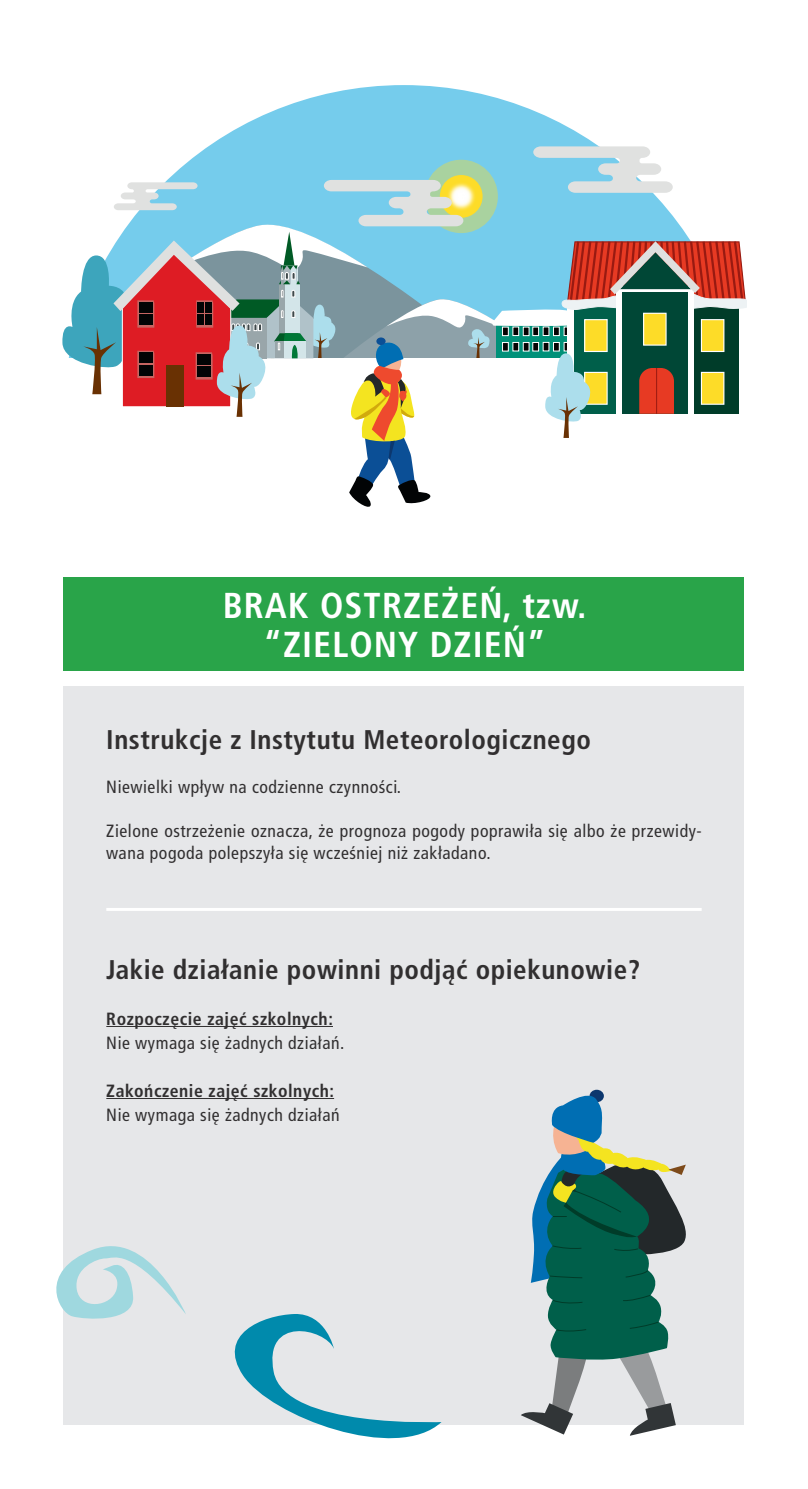
<style>
.page{position:relative;width:808px;height:1489px;background:#fff}
.page>*{position:absolute;margin:0;border:0;box-sizing:border-box;transform-origin:0 0}
.meginmál{font:700 condensed 36px/39px "Frutiger LT Pro";letter-spacing:.03em;color:#fff;text-align:center}
.Leidbeiningar{font:700 condensed 27px "Frutiger LT Pro";letter-spacing:.02em;color:#312f30}
.meginmál-2{font:condensed 17.7px/22.2px "Frutiger LT Pro";letter-spacing:.03em;color:#312f30}
.meginmál-3{font:700 condensed 17.7px "Frutiger LT Pro";letter-spacing:.03em;color:#312f30}
</style>
<div class="page">
<div style="left:64px;top:577px;width:680px;height:93px;background:#29a449"></div>
<div style="left:64px;top:686px;width:680px;height:738px;background:#e6e7e9"></div>
<hr style="left:106px;top:1025px;width:227px;height:1px;background:#312f30">
<hr style="left:106px;top:1097px;width:228px;height:1px;background:#312f30">
<hr style="left:106px;top:907px;width:596px;height:3px;background:#fff">
<svg style="left:209px;top:85px;width:390px;height:61px;fill:#75ccec"></svg>
<svg style="left:62px;top:146px;width:684px;height:361px"></svg>
<div style="left:62px;top:376px;width:20px;height:77px;background:#fff"></div>
<div style="left:739px;top:357px;width:7px;height:95px;background:#fff"></div>
<svg style="left:56px;top:1227px;width:130px;height:95px"></svg>
<svg style="left:216px;top:1314px;width:225px;height:125px"></svg>
<svg style="left:521px;top:1089px;width:170px;height:346px"></svg>
<p class="meginmál" style="left:223px;top:585px;width:365px">BRAK OSTRZEŻEŃ, tzw. “ZIELONY DZIEŃ”</p>
<p class="Leidbeiningar" style="left:106px;top:723px;width:486px">Instrukcje z Instytutu Meteorologicznego</p>
<p class="meginmál-2" style="left:106px;top:775px;width:296px">Niewielki wpływ na codzienne czynności.</p>
<p class="meginmál-2" style="left:106px;top:820px;width:597px">Zielone ostrzeżenie oznacza, że prognoza pogody poprawiła się albo że przewidy&shy;wana pogoda polepszyła się wcześniej niż zakładano.</p>
<p class="Leidbeiningar" style="left:106px;top:954px;width:535px">Jakie działanie powinni podjąć opiekunowie?</p>
<p class="meginmál-3" style="left:106px;top:1008px;width:228px">Rozpoczęcie zajęć szkolnych:</p>
<p class="meginmál-2" style="left:106px;top:1031px;width:240px">Nie wymaga się żadnych działań.</p>
<p class="meginmál-3" style="left:106px;top:1080px;width:229px">Zakończenie zajęć szkolnych:</p>
<p class="meginmál-2" style="left:106px;top:1103px;width:235px">Nie wymaga się żadnych działań</p>
</div>
